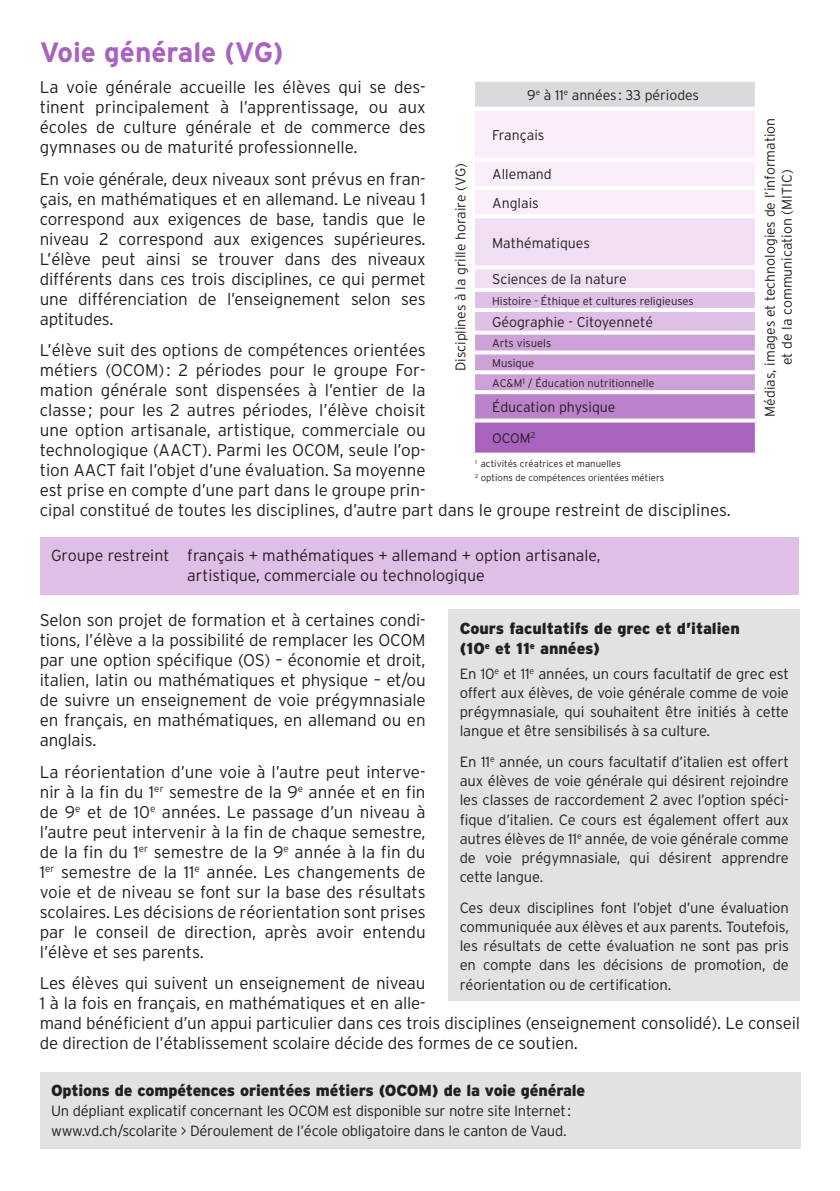
<style>
.page{position:relative;width:840px;height:1191px;background:#fff}
.page>*{position:absolute;margin:0;border:0;box-sizing:border-box;transform-origin:0 0}
.t1{font:700 28px "Interstate";color:#a962be}
.t2{font:300 17px/20px "Interstate";letter-spacing:-.01em;color:#231f20;text-align:justify}
.t3{font:900 16px/20px "Interstate";letter-spacing:-.01em;color:#231f20}
.t4{font:300 16px/19.2px "Interstate";color:#231f20}
.t5{font:300 14.8px/19.2px "Interstate";letter-spacing:-.015em;color:#231f20;text-align:justify}
.t6{font:300 14.2px/28.4px "Interstate";color:#231f20}
.t7{font:300 14px/16.8px "Interstate";color:#231f20;text-align:center}
.t8{font:300 13.8px "Interstate";color:#231f20}
.t9{font:300 11.2px/19.8px "Interstate";color:#231f20}
.t10{font:300 11px "Interstate";color:#231f20}
.t11{font:300 9.6px/14.4px "Interstate";color:#231f20}
.s1{font-size:11.2px}
</style>
<div class="page">
<div style="left:40px;top:537px;width:758px;height:58px;background:#dfbfe6"></div>
<div style="left:40px;top:1072px;width:759px;height:76px;background:#e1e2e4"></div>
<div style="left:473px;top:80px;width:283px;height:29px;background:#d9dadb"></div>
<svg style="left:475px;top:111px;width:279px;height:279px;background:#ebd4ee"></svg>
<div style="left:473px;top:392px;width:283px;height:28px;background:#bc81cb"></div>
<div style="left:473px;top:420px;width:283px;height:34px;background:#a962be"></div>
<hr style="left:473px;top:78px;width:283px;height:4px;background:#fff">
<hr style="left:471px;top:82px;width:4px;height:25px;background:#fff">
<svg style="left:754px;top:82px;width:2px;height:25px"></svg>
<hr style="left:471px;top:107px;width:287px;height:4px;background:#fff">
<svg style="left:754px;top:111px;width:1px;height:47px"></svg>
<hr style="left:471px;top:158px;width:287px;height:4px;background:#fff">
<svg style="left:754px;top:162px;width:1px;height:24px"></svg>
<hr style="left:471px;top:186px;width:287px;height:4px;background:#fff">
<svg style="left:754px;top:190px;width:1px;height:24px"></svg>
<hr style="left:471px;top:214px;width:287px;height:4px;background:#fff">
<svg style="left:754px;top:218px;width:1px;height:47px"></svg>
<svg style="left:475px;top:265px;width:280px;height:4px"></svg>
<svg style="left:754px;top:269px;width:1px;height:19px"></svg>
<hr style="left:471px;top:288px;width:287px;height:4px;background:#fff">
<hr style="left:475px;top:308px;width:279px;height:4px;background:#fff">
<svg style="left:473px;top:331px;width:284px;height:4px"></svg>
<svg style="left:754px;top:335px;width:1px;height:15px"></svg>
<svg style="left:473px;top:350px;width:284px;height:4px"></svg>
<svg style="left:754px;top:354px;width:3px;height:16px"></svg>
<svg style="left:473px;top:370px;width:284px;height:4px"></svg>
<svg style="left:754px;top:374px;width:3px;height:16px"></svg>
<svg style="left:473px;top:390px;width:284px;height:4px"></svg>
<hr style="left:471px;top:394px;width:4px;height:24px;background:#fff">
<svg style="left:754px;top:394px;width:3px;height:24px"></svg>
<svg style="left:473px;top:418px;width:284px;height:4px"></svg>
<hr style="left:471px;top:422px;width:4px;height:30px;background:#fff">
<svg style="left:754px;top:422px;width:3px;height:30px"></svg>
<svg style="left:473px;top:452px;width:283px;height:3px"></svg>
<svg style="left:754px;top:292px;width:1px;height:16px"></svg>
<svg style="left:754px;top:312px;width:3px;height:19px"></svg>
<div style="left:448px;top:609px;width:351px;height:391px;background:#e1e2e4"></div>
<h1 class="t1" style="left:40px;top:37px;width:245px">Voie générale (VG)</h1>
<p class="t2" style="left:40px;top:77px;width:387px">La voie générale accueille les élèves qui se des&shy;tinent principalement à l’apprentissage, ou aux écoles de culture générale et de commerce des gymnases ou de maturité professionnelle.</p>
<p class="t2" style="left:40px;top:169px;width:387px">En voie générale, deux niveaux sont prévus en fran&shy;çais, en mathématiques et en allemand. Le niveau 1 correspond aux exigences de base, tandis que le niveau 2 correspond aux exigences supérieures.<br>L’élève peut ainsi se trouver dans des niveaux différents dans ces trois disciplines, ce qui permet une différenciation de l’enseignement selon ses aptitudes.</p>
<p class="t2" style="left:40px;top:340px;width:692px;text-align:left">L’élève suit des options de compétences orientées<br>métiers (OCOM): 2 périodes pour le groupe For-<br>mation générale sont dispensées à l’entier de la<br>classe; pour les 2 autres périodes, l’élève choisit<br>une option artisanale, artistique, commerciale ou<br>technologique (AACT). Parmi les OCOM, seule l’op-<br>tion AACT fait l’objet d’une évaluation. Sa moyenne<br>est prise en compte d’une part dans le groupe prin-<br>cipal constitué de toutes les disciplines, d’autre part dans le groupe restreint de disciplines.</p>
<p class="t4" style="left:187px;top:546px;width:414px;text-indent:-136px">Groupe restreint français + mathématiques + allemand + option artisanale, artistique, commerciale ou technologique</p>
<p class="t2" style="left:40px;top:610px;width:387px">Selon son projet de formation et à certaines condi&shy;tions, l’élève a la possibilité de remplacer les OCOM par une option spécifique (OS) – économie et droit, italien, latin ou mathématiques et physique – et/ou de suivre un enseignement de voie prégymnasiale en français, en mathématiques, en allemand ou en anglais.</p>
<p class="t2" style="left:40px;top:761px;width:387px">La réorientation d’une voie à l’autre peut interve&shy;nir à la fin du 1<sup>er</sup> semestre de la 9<sup>e</sup> année et en fin de 9<sup>e</sup> et de 10<sup>e</sup> années. Le passage d’un niveau à l’autre peut intervenir à la fin de chaque semestre, de la fin du 1<sup>er</sup> semestre de la 9<sup>e</sup> année à la fin du 1<sup>er</sup> semestre de la 11<sup>e</sup> année. Les changements de voie et de niveau se font sur la base des résultats scolaires. Les décisions de réorientation sont prises par le conseil de direction, après avoir entendu l’élève et ses parents.</p>
<p class="t2" style="left:40px;top:973px;width:761px;text-align:left">Les élèves qui suivent un enseignement de niveau<br>1 à la fois en français, en mathématiques et en alle-<br>mand bénéficient d’un appui particulier dans ces trois disciplines (enseignement consolidé). Le conseil de direction de l’établissement scolaire décide des formes de ce soutien.</p>
<p class="t3" style="left:51px;top:1080px;width:535px">Options de compétences orientées métiers (OCOM) de la voie générale</p>
<p class="t5" style="left:51px;top:1100px;width:521px;line-height:20px">Un dépliant explicatif concernant les OCOM est disponible sur notre site Internet: www.vd.ch/scolarite &gt; Déroulement de l’école obligatoire dans le canton de Vaud.</p>
<p class="t7" style="left:527px;top:86px;width:173px">9<sup>e</sup> à 11<sup>e</sup> années : 33 périodes</p>
<p class="t7" style="left:761px;top:416px;width:300px;rotate:-90deg">Médias, images et technologies de l’information et de la communication (MITIC)</p>
<p class="t6" style="left:492px;top:120px;width:54px">Français</p>
<p class="t6" style="left:492px;top:160px;width:61px">Allemand<br>Anglais</p>
<p class="t6" style="left:492px;top:228px;width:99px">Mathématiques</p>
<p class="t6" style="left:492px;top:265px;width:136px">Sciences de la nature</p>
<p class="t9" style="left:492px;top:290px;width:203px">Histoire - Éthique et cultures religieuses</p>
<p class="t6" style="left:492px;top:308px;width:162px">Géographie - Citoyenneté</p>
<p class="t9" style="left:492px;top:333px;width:61px">Arts visuels<br>Musique</p>
<p class="t10" style="left:492px;top:377px;width:164px"><span class="s1">A</span>C&amp;M<sup>1</sup> / Éducation nutritionnelle</p>
<p class="t6" style="left:492px;top:393px;width:125px">Éducation physique</p>
<p class="t8" style="left:492px;top:430px;width:45px">OCOM<sup>2</sup></p>
<p class="t11" style="left:475px;top:456px;width:190px"><sup>1</sup> activités créatrices et manuelles<br><sup>2</sup> options de compétences orientées métiers</p>
<p class="t7" style="left:452px;top:371px;width:209px;rotate:-90deg">Disciplines à la grille horaire (VG)</p>
<p class="t3" style="left:459px;top:618px;width:281px">Cours facultatifs de grec et d’italien (10<sup>e</sup> et 11<sup>e</sup> années)</p>
<p class="t5" style="left:459px;top:664px;width:330px">En 10<sup>e</sup> et 11<sup>e</sup> années, un cours facultatif de grec est offert aux élèves, de voie générale comme de voie prégymnasiale, qui souhaitent être initiés à cette langue et être sensibilisés à sa culture.</p>
<p class="t5" style="left:459px;top:752px;width:330px">En 11<sup>e</sup> année, un cours facultatif d’italien est offert aux élèves de voie générale qui désirent rejoindre les classes de raccordement 2 avec l’option spéci&shy;fique d’italien. Ce cours est également offert aux autres élèves de 11<sup>e</sup> année, de voie générale comme de voie prégymnasiale, qui désirent apprendre cette langue.</p>
<p class="t5" style="left:459px;top:897px;width:330px">Ces deux disciplines font l’objet d’une évaluation communiquée aux élèves et aux parents. Toutefois, les résultats de cette évaluation ne sont pas pris en compte dans les décisions de promotion, de réorientation ou de certification.</p>
</div>
